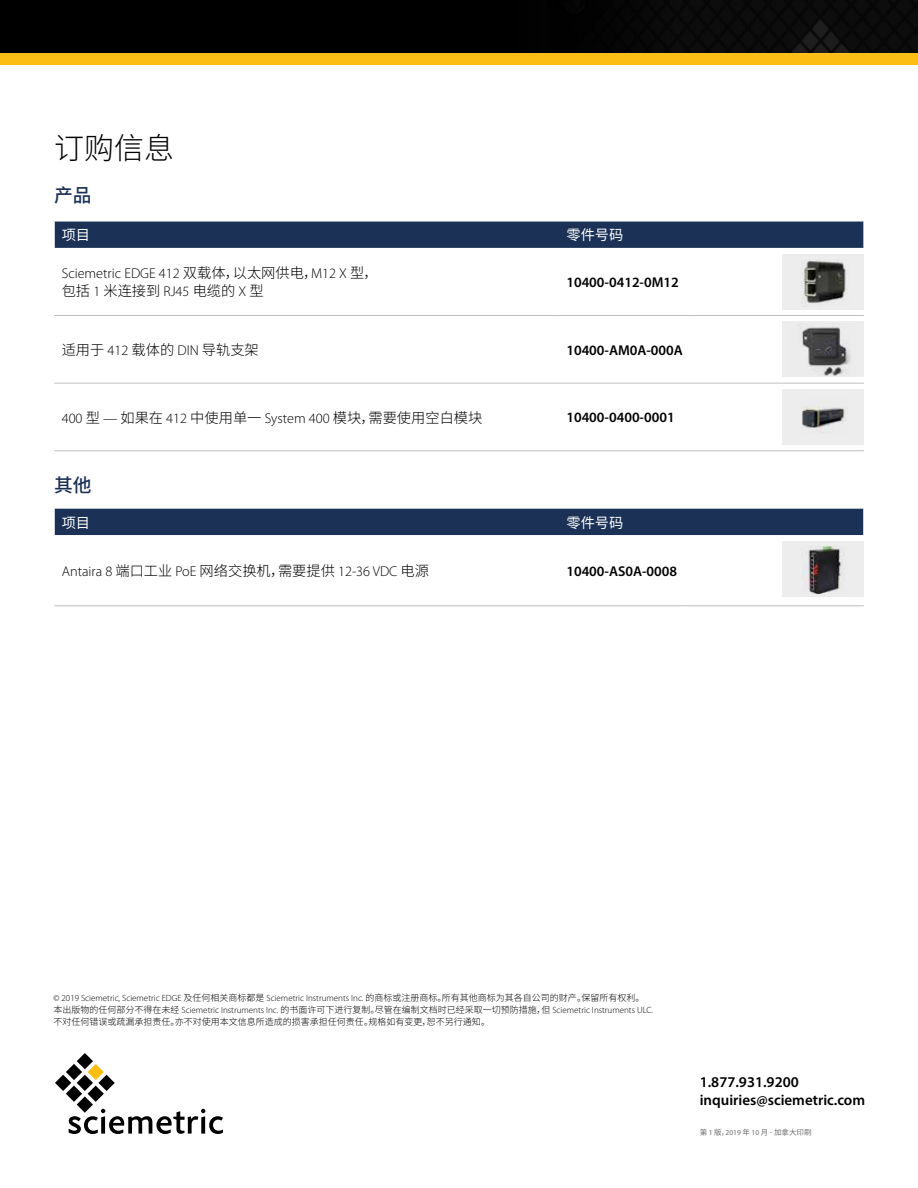
<style>
.page{position:relative;width:918px;height:1188px;background:#fff}
.page>*{position:absolute;margin:0;border:0;box-sizing:border-box;transform-origin:0 0}
.t1{font:300 30px "Source Han Sans SC";color:#000}
.t2{font:500 18.75px "Source Han Sans SC";color:#1b3156}
.t3{font:600 15px/18px "Myriad Pro";color:#000}
.t4{font:300 14.25px "Myriad Pro";color:#000}
.t5{font:300 14.25px "Source Han Sans SC";color:#000}
.t6{font:600 14.25px "Myriad Pro";color:#000}
.t7{font:14.25px "Source Han Sans SC";color:#fff}
.t8{font:300 9px/12px "Myriad Pro";color:#000}
.t9{font:300 9px "Source Han Sans SC";color:#000}
.t10{font:7.5px "Source Han Sans SC";color:#6d6e71}
.s1{font-family:"Source Han Sans SC"}
.s2{font-family:"Myriad Pro"}
</style>
<div class="page">
<div style="left:0;top:0;width:918px;height:53px;background:#000"></div>
<div style="left:0;top:53px;width:918px;height:12px;background:#fcbe15"></div>
<div style="left:654px;top:0;width:264px;height:53px;background:#0c0c0c"></div>
<svg style="left:55px;top:1053px;width:168px;height:81px"></svg>
<hr style="left:54px;top:606px;width:505px;height:1px;background:#bcbec0">
<hr style="left:559px;top:606px;width:126px;height:1px;background:#bcbec0">
<hr style="left:685px;top:606px;width:179px;height:1px;background:#bcbec0">
<div style="left:54px;top:509px;width:810px;height:26px;background:#1b3156"></div>
<div style="left:783px;top:541px;width:81px;height:56px;background:#ededee"></div>
<img style="left:802px;top:546px;width:42px;height:47px">
<hr style="left:54px;top:451px;width:505px;height:1px;background:#bcbec0">
<hr style="left:559px;top:451px;width:136px;height:1px;background:#bcbec0">
<hr style="left:695px;top:451px;width:169px;height:1px;background:#bcbec0">
<div style="left:54px;top:222px;width:810px;height:26px;background:#1b3156"></div>
<hr style="left:54px;top:315px;width:505px;height:1px;background:#bcbec0">
<hr style="left:559px;top:315px;width:136px;height:1px;background:#bcbec0">
<hr style="left:695px;top:315px;width:169px;height:1px;background:#bcbec0">
<hr style="left:54px;top:383px;width:505px;height:1px;background:#bcbec0">
<hr style="left:559px;top:383px;width:136px;height:1px;background:#bcbec0">
<hr style="left:695px;top:383px;width:169px;height:1px;background:#bcbec0">
<div style="left:783px;top:254px;width:81px;height:56px;background:#ededee"></div>
<img style="left:802px;top:259px;width:45px;height:45px">
<div style="left:783px;top:322px;width:81px;height:55px;background:#ededee"></div>
<img style="left:798px;top:325px;width:53px;height:50px">
<div style="left:783px;top:389px;width:81px;height:56px;background:#ededee"></div>
<img style="left:802px;top:406px;width:43px;height:27px">
<h1 class="t1" style="left:54px;top:131px;width:121px">订购信息</h1>
<h2 class="t2" style="left:54px;top:184px;width:39px">产品</h2>
<h3 class="t7" style="left:62px;top:227px;width:30px">项目</h3>
<h3 class="t7" style="left:566px;top:227px;width:58px">零件号码</h3>
<h3 class="t4" style="left:62px;top:265px;width:318px">Sciemetric EDGE 412 <span class="s1">双载体，以太网供电，</span>M12 X <span class="s1">型，</span></h3>
<h3 class="t5" style="left:62px;top:283px;width:203px">包括 <span class="s2">1</span> 米连接到 <span class="s2">RJ45</span> 电缆的 <span class="s2">X</span> 型</h3>
<h3 class="t6" style="left:566px;top:273px;width:114px">10400-0412-0M12</h3>
<h3 class="t5" style="left:62px;top:342px;width:199px">适用于 <span class="s2">412</span> 载体的 <span class="s2">DIN</span> 导轨支架</h3>
<h3 class="t6" style="left:566px;top:341px;width:118px">10400-AM0A-000A</h3>
<h3 class="t5" style="left:62px;top:409px;width:422px"><span class="s2">400</span> 型 <span class="s2">—</span> 如果在 <span class="s2">412</span> 中使用单一 <span class="s2">System 400</span> 模块，需要使用空白模块</h3>
<h3 class="t6" style="left:566px;top:408px;width:110px">10400-0400-0001</h3>
<h2 class="t2" style="left:54px;top:475px;width:39px">其他</h2>
<h3 class="t7" style="left:62px;top:514px;width:30px">项目</h3>
<h3 class="t7" style="left:566px;top:514px;width:58px">零件号码</h3>
<h3 class="t4" style="left:62px;top:563px;width:369px">Antaira 8 <span class="s1">端口工业</span> PoE <span class="s1">网络交换机，需要提供</span> 12-36 VDC <span class="s1">电源</span></h3>
<h3 class="t6" style="left:566px;top:562px;width:112px">10400-AS0A-0008</h3>
<p class="t8" style="left:53px;top:992px;width:601px">© 2019 Sciemetric, Sciemetric EDGE <span class="s1">及任何相关商标都是</span> Sciemetric Instruments Inc. <span class="s1">的商标或注册商标。所有其他商标为其各自公司的财产。保留所有权利。本出版物的任何部分不得在未经</span> Sciemetric Instruments Inc. <span class="s1">的书面许可下进行复制。尽管在编制文档时已经采取一切预防措施，但</span> Sciemetric Instruments ULC.</p>
<p class="t9" style="left:53px;top:1016px;width:438px">不对任何错误或疏漏承担责任。亦不对使用本文信息所造成的损害承担任何责任。规格如有变更，恕不另行通知。</p>
<h3 class="t3" style="left:700px;top:1072px;width:167px">1.877.931.9200 inquiries@sciemetric.com</h3>
<p class="t10" style="left:700px;top:1128px;width:113px">第 <span class="s2">1</span> 版，<span class="s2">2019</span> 年 <span class="s2">10</span> 月 <span class="s2">-</span> 加拿大印刷</p>
</div>
